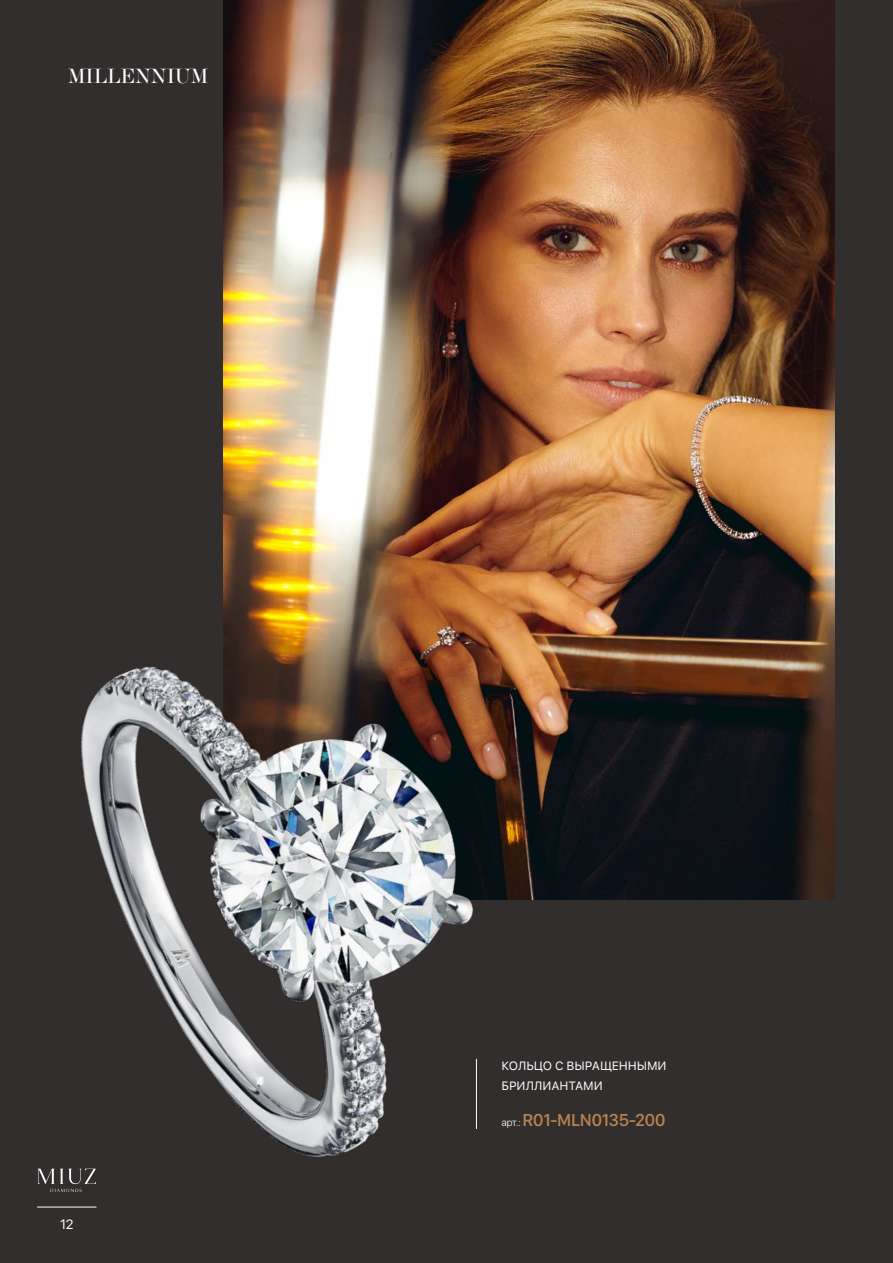
<style>
.page{position:relative;width:893px;height:1263px;background:#312e2d}
.page>*{position:absolute;margin:0;border:0;box-sizing:border-box;transform-origin:0 0}
.Paragraph_Style_1{font:21px "Baron MT Modern Cyr";color:#fff}
.t1{font:500 18px "SF Compact Display";letter-spacing:-.01em;color:#b68250}
.t2{font:13.5px "SF Pro Display";color:#fff}
.t3{font:12px/19.5px "SFUI Text";letter-spacing:-.005em;color:#fff}
.s1{font-family:"SF Pro Display";font-weight:300;font-size:10.5px;color:#fff}
</style>
<div class="page">
<img style="left:224px;top:0;width:610px;height:899px">
<img style="left:37px;top:535px;width:573px;height:673px">
<hr style="left:476px;top:1059px;width:1px;height:70px;background:#fff">
<p class="Paragraph_Style_1" style="left:68px;top:65px;width:142px">MILLENNIUM</p>
<p class="t2" style="left:60px;top:1216px;width:15px">12</p>
<p class="t3" style="left:502px;top:1057px;width:167px">КОЛЬЦО C ВЫРАЩЕННЫМИ<br>БРИЛЛИАНТАМИ</p>
<p class="t1" style="left:502px;top:1109px;width:165px"><span class="s1">арт.:</span> R01-MLN0135-200</p>
</div>
